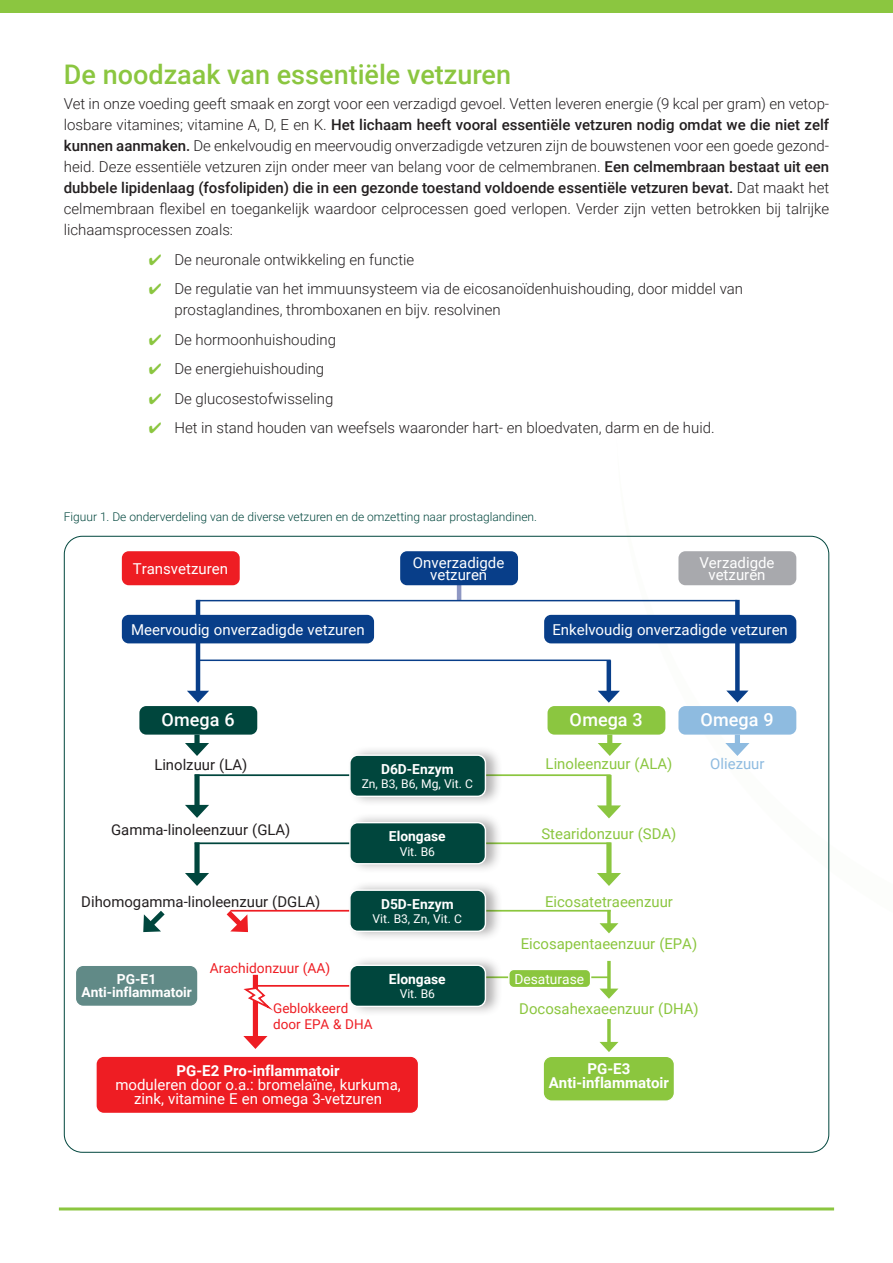
<style>
.page{position:relative;width:893px;height:1263px;background:#fff}
.page>*{position:absolute;margin:0;border:0;box-sizing:border-box;transform-origin:0 0}
.t1{font:500 27px "Roboto";color:#8bc640}
.t2{font:500 18px "Roboto";color:#fff}
.t3{font:300 15px/21px "Roboto";color:#231f20;text-align:justify}
.t4{font:15px/12px "Roboto";color:#fff;text-align:center}
.t5{font:700 15px/13.8px "Roboto";color:#fff;text-align:center}
.t6{font:14.85px "Roboto";color:#231f20}
.t7{font:14.85px "Roboto";color:#8bc640}
.t8{font:14.85px "Roboto";color:#8bc63e}
.t9{font:14.85px "Roboto";color:#8ebbe0}
.t10{font:700 13.8px/13.8px "Roboto";color:#fff;text-align:center}
.t11{font:13.8px "Roboto";color:#ee1d23}
.t12{font:13.8px "Roboto";color:#fff}
.t13{font:13.5px/16.2px "Roboto";color:#ee1d23}
.t14{font:12.15px "Roboto";color:#fff}
.t15{font:300 12px "Roboto";color:#00463d}
.s1{font-weight:500}
.s2{color:#8bc640}
</style>
<div class="page">
<div style="left:0;top:0;width:893px;height:13px;background:#8bc640"></div>
<hr style="left:59px;top:1207px;width:775px;height:3px;background:#8bc640">
<svg style="left:617px;top:535px;width:213px;height:465px"></svg>
<hr style="left:196px;top:600px;width:4px;height:95px;background:#083e89">
<svg style="left:187px;top:691px;width:22px;height:12px"></svg>
<div style="left:735px;top:600px;width:5px;height:95px;background:#083e89"></div>
<svg style="left:726px;top:690px;width:22px;height:12px"></svg>
<hr style="left:457px;top:582px;width:4px;height:18px;background:#8e97c3">
<hr style="left:607px;top:660px;width:4px;height:35px;background:#083e89">
<svg style="left:598px;top:691px;width:22px;height:12px"></svg>
<hr style="left:199px;top:659px;width:412px;height:2px;background:#083e89">
<hr style="left:197px;top:600px;width:540px;height:1px;background:#083e89">
<div style="left:606px;top:775px;width:6px;height:35px;background:#8bc640"></div>
<svg style="left:597px;top:805px;width:24px;height:13px"></svg>
<div style="left:194px;top:774px;width:6px;height:35px;background:#00463d"></div>
<svg style="left:185px;top:805px;width:24px;height:13px"></svg>
<hr style="left:195px;top:774px;width:224px;height:2px;background:#00463d">
<hr style="left:386px;top:774px;width:225px;height:2px;background:#8bc640">
<div style="left:347px;top:745px;width:156px;height:61px;background:#231f20;opacity:.35"></div>
<div style="left:350px;top:755px;width:135px;height:41px;background:#00463d;border-radius:8px"></div>
<div style="left:349px;top:754px;width:137px;height:43px;border:1px solid #fff;border-radius:8px"></div>
<div style="left:122px;top:551px;width:118px;height:34px;background:#ee1d23;border-radius:7px"></div>
<div style="left:122px;top:615px;width:252px;height:28px;background:#083e89;border-radius:7px"></div>
<div style="left:544px;top:615px;width:252px;height:28px;background:#083e89;border-radius:7px"></div>
<div style="left:400px;top:551px;width:118px;height:34px;background:#083e89;border-radius:7px"></div>
<div style="left:678px;top:551px;width:118px;height:34px;background:#a8a9ad;border-radius:7px"></div>
<div style="left:678px;top:706px;width:118px;height:29px;background:#8ebbe0;border-radius:7px"></div>
<div style="left:548px;top:706px;width:117px;height:29px;background:#8bc640;border-radius:7px"></div>
<div style="left:139px;top:706px;width:118px;height:29px;background:#00463d;border-radius:7px"></div>
<div style="left:606px;top:842px;width:6px;height:36px;background:#8bc640"></div>
<svg style="left:597px;top:873px;width:24px;height:13px"></svg>
<div style="left:194px;top:842px;width:6px;height:36px;background:#00463d"></div>
<svg style="left:185px;top:873px;width:24px;height:13px"></svg>
<hr style="left:195px;top:842px;width:224px;height:2px;background:#00463d">
<hr style="left:386px;top:842px;width:225px;height:2px;background:#8bc640">
<div style="left:347px;top:812px;width:156px;height:62px;background:#231f20;opacity:.35"></div>
<div style="left:350px;top:823px;width:135px;height:41px;background:#00463d;border-radius:8px"></div>
<div style="left:349px;top:822px;width:137px;height:42px;border:1px solid #fff;border-radius:8px"></div>
<svg style="left:607px;top:911px;width:4px;height:12px"></svg>
<svg style="left:599px;top:923px;width:19px;height:10px"></svg>
<svg style="left:226px;top:909px;width:23px;height:24px"></svg>
<svg style="left:143px;top:911px;width:22px;height:22px"></svg>
<hr style="left:230px;top:910px;width:141px;height:1px;background:#ee1d23">
<hr style="left:486px;top:910px;width:125px;height:1px;background:#8bc63e">
<div style="left:347px;top:880px;width:156px;height:61px;background:#231f20;opacity:.35"></div>
<div style="left:350px;top:890px;width:135px;height:41px;background:#00463d;border-radius:8px"></div>
<div style="left:349px;top:889px;width:137px;height:43px;border:1px solid #fff;border-radius:8px"></div>
<div style="left:75px;top:965px;width:123px;height:41px;background:#618a87;border-radius:8px"></div>
<div style="left:75px;top:964px;width:124px;height:43px;border:1px solid #fff;border-radius:8px"></div>
<svg style="left:607px;top:961px;width:4px;height:27px"></svg>
<svg style="left:599px;top:988px;width:19px;height:11px"></svg>
<svg style="left:607px;top:1019px;width:4px;height:23px"></svg>
<svg style="left:599px;top:1042px;width:19px;height:10px"></svg>
<div style="left:253px;top:975px;width:5px;height:66px;background:#ee1d23"></div>
<svg style="left:243px;top:1036px;width:24px;height:13px"></svg>
<hr style="left:253px;top:985px;width:118px;height:2px;background:#ee1d23">
<hr style="left:486px;top:976px;width:123px;height:2px;background:#8bc63e">
<div style="left:347px;top:955px;width:156px;height:61px;background:#231f20;opacity:.35"></div>
<div style="left:350px;top:965px;width:135px;height:41px;background:#00463d;border-radius:8px"></div>
<div style="left:349px;top:964px;width:137px;height:43px;border:1px solid #fff;border-radius:8px"></div>
<div style="left:509px;top:969px;width:82px;height:18px;background:#8bc63e;border-radius:5px"></div>
<div style="left:508px;top:969px;width:83px;height:19px;border:1px solid #fff;border-radius:5px"></div>
<svg style="left:243px;top:986px;width:28px;height:24px"></svg>
<div style="left:96px;top:1056px;width:323px;height:57px;background:#ee1d23;border-radius:8px"></div>
<div style="left:95px;top:1055px;width:324px;height:59px;border:1px solid #fff;border-radius:8px"></div>
<div style="left:543px;top:1056px;width:131px;height:45px;background:#8bc63e;border-radius:8px"></div>
<div style="left:542px;top:1055px;width:133px;height:47px;border:1px solid #fff;border-radius:8px"></div>
<div style="left:194px;top:735px;width:6px;height:13px;background:#00463d"></div>
<svg style="left:185px;top:743px;width:24px;height:13px"></svg>
<div style="left:607px;top:735px;width:5px;height:13px;background:#8bc640"></div>
<svg style="left:598px;top:743px;width:24px;height:13px"></svg>
<div style="left:735px;top:735px;width:5px;height:13px;background:#8ebbe0"></div>
<svg style="left:725px;top:743px;width:24px;height:13px"></svg>
<h1 class="t1" style="left:64px;top:56px;width:449px">De noodzaak van essentiële vetzuren</h1>
<p class="t3" style="left:64px;top:93px;width:767px">Vet in onze voeding geeft smaak en zorgt voor een verzadigd gevoel. Vetten leveren energie (9 kcal per gram) en vetop&shy;losbare vitamines; vitamine A, D, E en K. <span class="s1">Het lichaam heeft vooral essentiële vetzuren nodig omdat we die niet zelf kunnen aanmaken.</span> De enkelvoudig en meervoudig onverzadigde vetzuren zijn de bouwstenen voor een goede gezond&shy;heid. Deze essentiële vetzuren zijn onder meer van belang voor de celmembranen. <span class="s1">Een celmembraan bestaat uit een dubbele lipidenlaag (fosfolipiden) die in een gezonde toestand voldoende essentiële vetzuren bevat.</span> Dat maakt het celmembraan flexibel en toegankelijk waardoor celprocessen goed verlopen. Verder zijn vetten betrokken bij talrijke lichaamsprocessen zoals:</p>
<p class="t3" style="left:149px;top:248px;width:267px"><span class="s2">✔</span> De neuronale ontwikkeling en functie</p>
<p class="t3" style="left:174px;top:278px;width:570px;text-indent:-26px"><span class="s2">✔</span> De regulatie van het immuunsysteem via de eicosanoïdenhuishouding, door middel van prostaglandines, thromboxanen en bijv. resolvinen</p>
<p class="t3" style="left:149px;top:328px;width:189px"><span class="s2">✔</span> De hormoonhuishouding</p>
<p class="t3" style="left:149px;top:358px;width:177px"><span class="s2">✔</span> De energiehuishouding</p>
<p class="t3" style="left:149px;top:387px;width:186px"><span class="s2">✔</span> De glucosestofwisseling</p>
<p class="t3" style="left:149px;top:417px;width:567px"><span class="s2">✔</span> Het in stand houden van weefsels waaronder hart- en bloedvaten, darm en de huid.</p>
<p class="t15" style="left:64px;top:508px;width:475px">Figuur 1. De onderverdeling van de diverse vetzuren en de omzetting naar prostaglandinen.</p>
<p class="t4" style="left:133px;top:562px;width:97px">Transvetzuren</p>
<p class="t4" style="left:413px;top:556px;width:93px">Onverzadigde vetzuren</p>
<p class="t4" style="left:699px;top:556px;width:77px">Verzadigde vetzuren</p>
<p class="t4" style="left:131px;top:623px;width:235px">Meervoudig onverzadigde vetzuren</p>
<p class="t4" style="left:552px;top:623px;width:237px">Enkelvoudig onverzadigde vetzuren</p>
<p class="t2" style="left:161px;top:706px;width:75px">Omega 6</p>
<p class="t2" style="left:570px;top:706px;width:75px">Omega 3</p>
<p class="t2" style="left:701px;top:706px;width:75px">Omega 9</p>
<p class="t6" style="left:154px;top:754px;width:94px">Linolzuur (LA)</p>
<p class="t10" style="left:381px;top:761px;width:74px">D6D-Enzym</p>
<p class="t7" style="left:546px;top:754px;width:128px">Linoleenzuur (ALA)</p>
<p class="t9" style="left:710px;top:754px;width:56px">Oliezuur</p>
<p class="t14" style="left:362px;top:775px;width:113px">Zn, B3, B6, Mg, Vit. C</p>
<p class="t6" style="left:111px;top:819px;width:181px">Gamma-linoleenzuur (GLA)</p>
<p class="t10" style="left:389px;top:829px;width:58px">Elongase</p>
<p class="t7" style="left:541px;top:823px;width:137px">Stearidonzuur (SDA)</p>
<p class="t14" style="left:400px;top:843px;width:37px">Vit. B6</p>
<p class="t6" style="left:81px;top:891px;width:240px">Dihomogamma-linoleenzuur (DGLA)</p>
<p class="t7" style="left:545px;top:891px;width:129px">Eicosatetraeenzuur</p>
<p class="t8" style="left:521px;top:933px;width:178px">Eicosapentaeenzuur (EPA)</p>
<p class="t10" style="left:381px;top:896px;width:74px">D5D-Enzym</p>
<p class="t14" style="left:373px;top:910px;width:91px">Vit. B3, Zn, Vit. C</p>
<p class="t10" style="left:81px;top:971px;width:112px">PG-E1<br>Anti-inflammatoir</p>
<p class="t11" style="left:210px;top:958px;width:122px">Arachidonzuur (AA)</p>
<p class="t13" style="left:273px;top:1000px;width:101px">Geblokkeerd door EPA &amp; DHA</p>
<p class="t10" style="left:389px;top:971px;width:58px">Elongase</p>
<p class="t14" style="left:400px;top:985px;width:37px">Vit. B6</p>
<p class="t12" style="left:514px;top:969px;width:71px">Desaturase</p>
<p class="t8" style="left:519px;top:998px;width:181px">Docosahexaeenzuur (DHA)</p>
<p class="t5" style="left:177px;top:1063px;width:165px">PG-E2 Pro-inflammatoir</p>
<p class="t4" style="left:115px;top:1077px;width:287px;line-height:13.8px">moduleren door o.a.: bromelaïne, kurkuma, zink, vitamine E en omega 3-vetzuren</p>
<p class="t5" style="left:549px;top:1061px;width:122px">PG-E3<br>Anti-inflammatoir</p>
</div>
